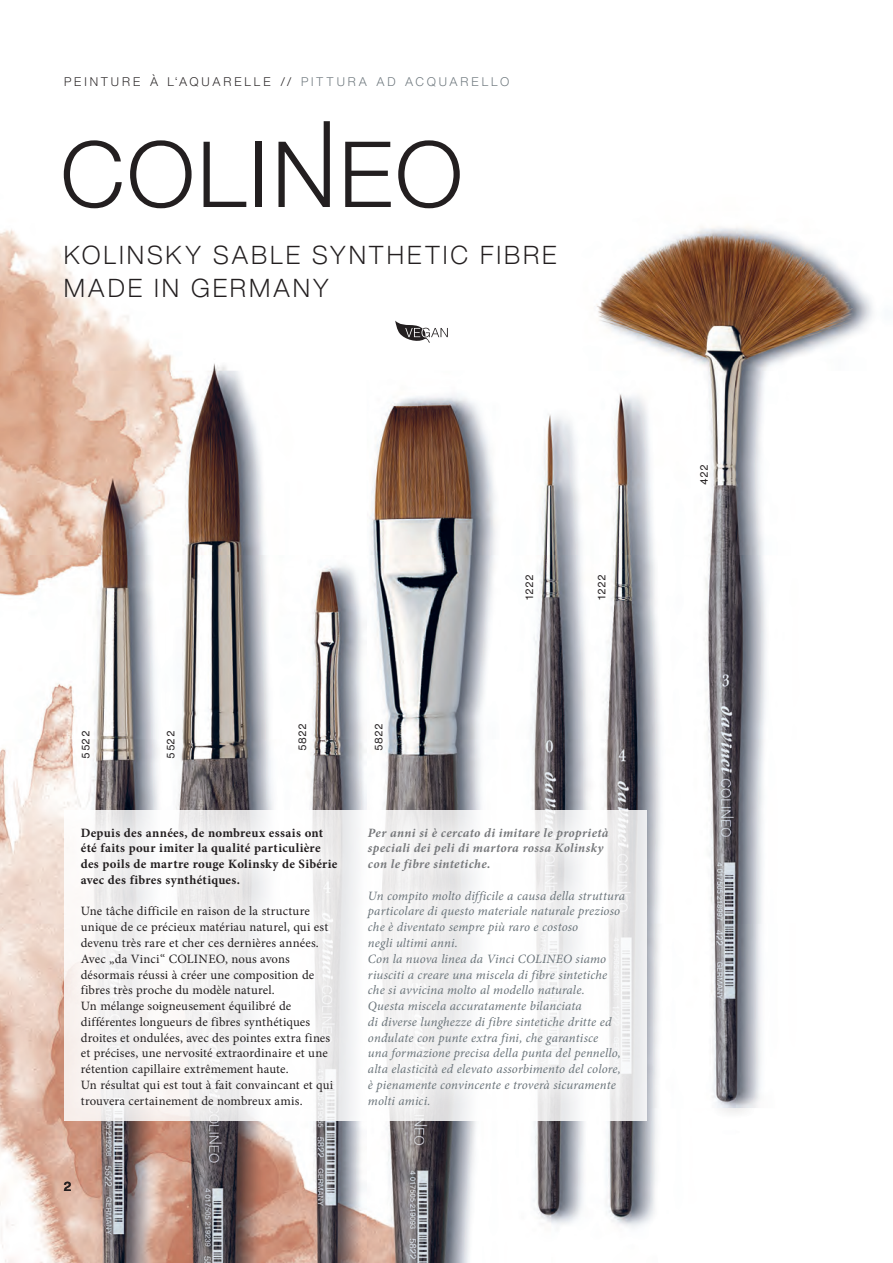
<style>
.page{position:relative;width:893px;height:1263px;background:#fff}
.page>*{position:absolute;margin:0;border:0;box-sizing:border-box;transform-origin:0 0}
.t1{font:300 25.5px/33.6px "Helvetica Now Display";letter-spacing:.105em;color:#231f20}
.t2{font:italic 12.75px/15.8px "Minion Pro";letter-spacing:.01em;color:#697379}
.t3{font:12.75px/15.8px "Minion Pro";letter-spacing:.01em;color:#231f20}
.t4{font:700 12.75px/15.8px "Minion Pro";letter-spacing:.025em;color:#231f20}
.t5{font:italic 700 12.75px/15.8px "Minion Pro";letter-spacing:.03em;color:#76787b}
.t6{font:700 12.75px "Helvetica Now Display";color:#231f20}
.t7{font:300 12.3px "Helvetica Now Text";letter-spacing:.17em;color:#231f20}
.t8{font:10.5px "Helvetica Now Text";letter-spacing:.035em;color:#231f20}
.s1{color:#697379}
</style>
<div class="page">
<img style="left:0;top:141px;width:873px;height:1122px">
<svg style="left:64px;top:140px;width:58px;height:68px"></svg>
<svg style="left:130px;top:140px;width:62px;height:68px"></svg>
<svg style="left:204px;top:142px;width:42px;height:65px"></svg>
<div style="left:255px;top:142px;width:7px;height:65px;background:#231f20"></div>
<svg style="left:278px;top:121px;width:52px;height:86px"></svg>
<svg style="left:345px;top:142px;width:46px;height:65px"></svg>
<svg style="left:398px;top:140px;width:62px;height:68px"></svg>
<div style="left:62px;top:809px;width:294px;height:316px;background:#fff;opacity:.85"></div>
<div style="left:349px;top:808px;width:294px;height:317px;background:#fff;opacity:.85"></div>
<svg style="left:395px;top:321px;width:53px;height:22px"></svg>
<p class="t7" style="left:64px;top:73px;width:447px">PEINTURE À L‘AQUARELLE // <span class="s1">PITTURA AD ACQUARELLO</span></p>
<h1 class="t1" style="left:64px;top:238px;width:494px">KOLINSKY SABLE SYNTHETIC FIBRE<br>MADE IN GERMANY</h1>
<p class="t8" style="left:78px;top:759px;width:29px;rotate:-90deg">5522</p>
<p class="t8" style="left:163px;top:759px;width:29px;rotate:-90deg">5522</p>
<p class="t8" style="left:294px;top:751px;width:30px;rotate:-90deg">5822</p>
<p class="t8" style="left:371px;top:751px;width:30px;rotate:-90deg">5822</p>
<p class="t8" style="left:522px;top:600px;width:27px;rotate:-90deg">1222</p>
<p class="t8" style="left:594px;top:600px;width:27px;rotate:-90deg">1222</p>
<p class="t4" style="left:81px;top:824px;width:258px">Depuis des années, de nombreux essais ont été faits pour imiter la qualité particulière des poils de martre rouge Kolinsky de Sibérie avec des fibres synthétiques.</p>
<p class="t3" style="left:81px;top:903px;width:254px">Une tâche difficile en raison de la structure unique de ce précieux matériau naturel, qui est devenu très rare et cher ces dernières années.<br>Avec „da Vinci“ COLINEO, nous avons désormais réussi à créer une composition de fibres très proche du modèle naturel.<br>Un mélange soigneusement équilibré de différentes longueurs de fibres synthétiques droites et ondulées, avec des pointes extra fines et précises, une nervosité extraordinaire et une rétention capillaire extrêmement haute.<br>Un résultat qui est tout à fait convaincant et qui trouvera certainement de nombreux amis.</p>
<p class="t5" style="left:368px;top:824px;width:242px">Per anni si è cercato di imitare le proprietà speciali dei peli di martora rossa Kolinsky con le fibre sintetiche.</p>
<p class="t2" style="left:368px;top:888px;width:258px">Un compito molto difficile a causa della struttura particolare di questo materiale naturale prezioso che è diventato sempre più raro e costoso<br>negli ultimi anni.<br>Con la nuova linea da Vinci COLINEO siamo riusciti a creare una miscela di fibre sintetiche che si avvicina molto al modello naturale.<br>Questa miscela accuratamente bilanciata<br>di diverse lunghezze di fibre sintetiche dritte ed ondulate con punte extra fini, che garantisce<br>una formazione precisa della punta del pennello, alta elasticità ed elevato assorbimento del colore, è pienamente convincente e troverà sicuramente molti amici.</p>
<p class="t6" style="left:64px;top:1178px;width:9px">2</p>
<p class="t8" style="left:696px;top:485px;width:22px;rotate:-90deg">422</p>
</div>
